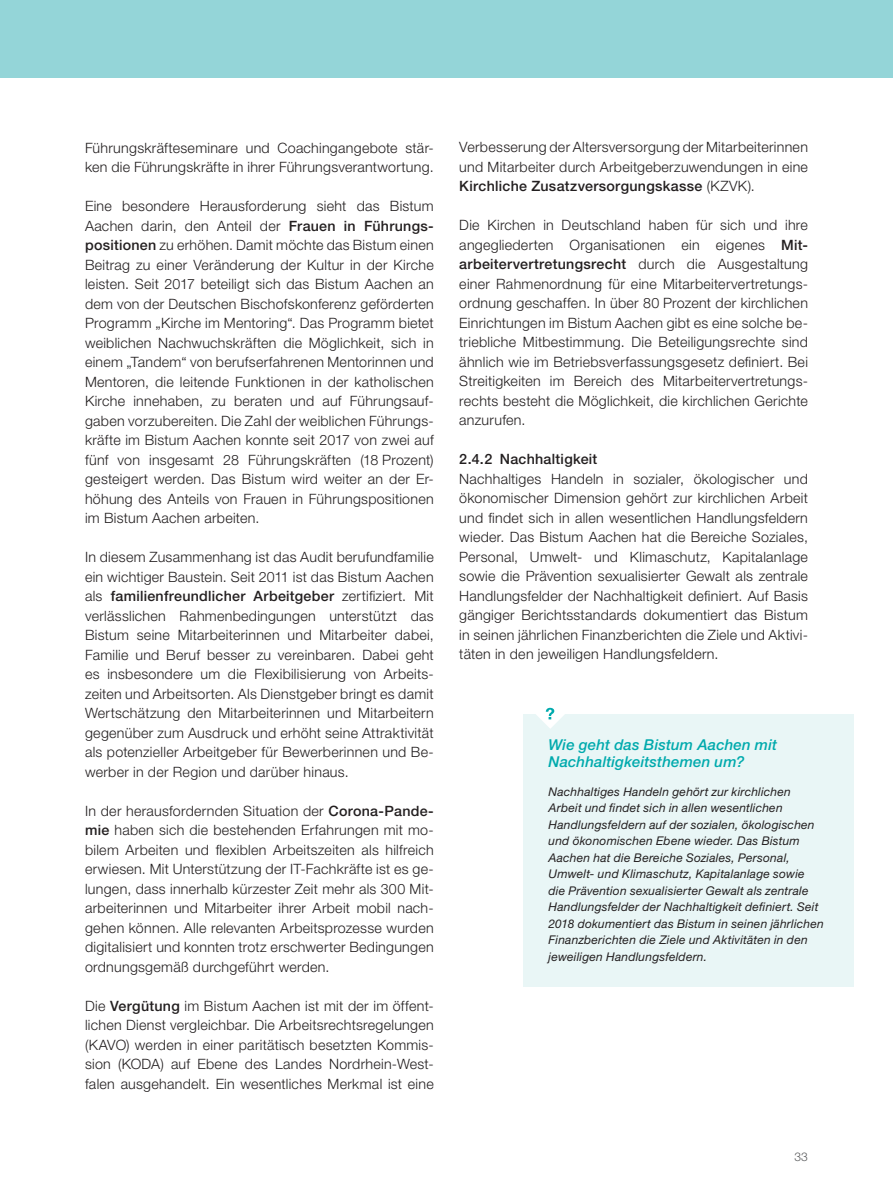
<style>
.page{position:relative;width:893px;height:1191px;background:#fff}
.page>*{position:absolute;margin:0;border:0;box-sizing:border-box;transform-origin:0 0}
.t1{font:italic 500 15px/16.5px "Helvetica Neue LT Std";letter-spacing:.01em;color:#00aaad}
.t2{font:300 14.25px/19.5px "Helvetica Neue LT Std";letter-spacing:.02em;color:#231f20;text-align:justify}
.t3{font:500 14.25px "Helvetica Neue LT Std";letter-spacing:.02em;color:#231f20}
.t4{font:italic 12px/16.5px "Helvetica Neue LT Std";letter-spacing:.02em;color:#231f20}
.t5{font:300 12px "Helvetica Neue LT Std";color:#57585a}
.s1{font-weight:500}
</style>
<div class="page">
<div style="left:0;top:0;width:893px;height:78px;background:#94d5d8"></div>
<div style="left:523px;top:714px;width:332px;height:272px;background:#e9f6f6"></div>
<svg style="left:536px;top:707px;width:29px;height:22px"></svg>
<div style="left:854px;top:713px;width:39px;height:273px;background:#fff"></div>
<p class="t2" style="left:85px;top:137px;width:350px">Führungskräfteseminare und Coachingangebote stär&shy;ken die Führungskräfte in ihrer Führungsverantwortung.</p>
<p class="t2" style="left:85px;top:196px;width:350px">Eine besondere Herausforderung sieht das Bistum Aachen darin, den Anteil der <span class="s1">Frauen in Führungs&shy;positionen</span> zu erhöhen. Damit möchte das Bistum einen Beitrag zu einer Veränderung der Kultur in der Kirche leisten. Seit 2017 beteiligt sich das Bistum Aachen an dem von der Deutschen Bischofskonferenz geförderten Programm „Kirche im Mentoring“. Das Programm bietet weiblichen Nachwuchskräften die Möglichkeit, sich in einem „Tandem“ von berufserfahrenen Mentorinnen und Mentoren, die leitende Funktionen in der katholischen Kirche innehaben, zu beraten und auf Führungsauf&shy;gaben vorzubereiten. Die Zahl der weiblichen Führungs&shy;kräfte im Bistum Aachen konnte seit 2017 von zwei auf fünf von insgesamt 28 Führungskräften (18 Prozent) gesteigert werden. Das Bistum wird weiter an der Er&shy;höhung des Anteils von Frauen in Führungspositionen im Bistum Aachen arbeiten.</p>
<p class="t2" style="left:85px;top:547px;width:350px">In diesem Zusammenhang ist das Audit berufundfamilie ein wichtiger Baustein. Seit 2011 ist das Bistum Aachen als <span class="s1">familienfreundlicher Arbeitgeber</span> zertifiziert. Mit verlässlichen Rahmenbedingungen unterstützt das Bistum seine Mitarbeiterinnen und Mitarbeiter dabei, Familie und Beruf besser zu vereinbaren. Dabei geht es insbesondere um die Flexibilisierung von Arbeits&shy;zeiten und Arbeitsorten. Als Dienstgeber bringt es damit Wertschätzung den Mitarbeiterinnen und Mitarbeitern gegenüber zum Ausdruck und erhöht seine Attraktivität als potenzieller Arbeitgeber für Bewerberinnen und Be&shy;werber in der Region und darüber hinaus.</p>
<p class="t2" style="left:85px;top:800px;width:350px">In der herausfordernden Situation der <span class="s1">Corona-Pande&shy;mie</span> haben sich die bestehenden Erfahrungen mit mo&shy;bilem Arbeiten und flexiblen Arbeitszeiten als hilfreich erwiesen. Mit Unterstützung der IT-Fachkräfte ist es ge&shy;lungen, dass innerhalb kürzester Zeit mehr als 300 Mit&shy;arbeiterinnen und Mitarbeiter ihrer Arbeit mobil nach&shy;gehen können. Alle relevanten Arbeitsprozesse wurden digitalisiert und konnten trotz erschwerter Bedingungen ordnungsgemäß durchgeführt werden.</p>
<p class="t2" style="left:85px;top:995px;width:350px">Die <span class="s1">Vergütung</span> im Bistum Aachen ist mit der im öffent&shy;lichen Dienst vergleichbar. Die Arbeitsrechtsregelungen (KAVO) werden in einer paritätisch besetzten Kommis&shy;sion (KODA) auf Ebene des Landes Nordrhein-West&shy;falen ausgehandelt. Ein wesentliches Merkmal ist eine</p>
<p class="t2" style="left:459px;top:137px;width:350px">Verbesserung der Altersversorgung der Mitarbeiterinnen und Mitarbeiter durch Arbeitgeberzuwendungen in eine <span class="s1">Kirchliche Zusatzversorgungskasse</span> (KZVK).</p>
<p class="t2" style="left:459px;top:215px;width:350px">Die Kirchen in Deutschland haben für sich und ihre angegliederten Organisationen ein eigenes <span class="s1">Mit&shy;arbeitervertretungsrecht</span> durch die Ausgestaltung einer Rahmenordnung für eine Mitarbeitervertretungs&shy;ordnung geschaffen. In über 80 Prozent der kirchlichen Einrichtungen im Bistum Aachen gibt es eine solche be&shy;triebliche Mitbestimmung. Die Beteiligungsrechte sind ähnlich wie im Betriebsverfassungsgesetz definiert. Bei Streitigkeiten im Bereich des Mitarbeitervertretungs&shy;rechts besteht die Möglichkeit, die kirchlichen Gerichte anzurufen.</p>
<p class="t3" style="left:459px;top:451px;width:140px">2.4.2 Nachhaltigkeit</p>
<p class="t2" style="left:459px;top:469px;width:350px">Nachhaltiges Handeln in sozialer, ökologischer und ökonomischer Dimension gehört zur kirchlichen Arbeit und findet sich in allen wesentlichen Handlungsfeldern wieder. Das Bistum Aachen hat die Bereiche Soziales, Personal, Umwelt- und Klimaschutz, Kapitalanlage sowie die Prävention sexualisierter Gewalt als zentrale Handlungsfelder der Nachhaltigkeit definiert. Auf Basis gängiger Berichtsstandards dokumentiert das Bistum in seinen jährlichen Finanzberichten die Ziele und Aktivi&shy;täten in den jeweiligen Handlungsfeldern.</p>
<p class="t1" style="left:549px;top:736px;width:230px">Wie geht das Bistum Aachen mit<br>Nachhaltigkeitsthemen um?</p>
<p class="t4" style="left:549px;top:783px;width:277px">Nachhaltiges Handeln gehört zur kirchlichen Arbeit und findet sich in allen wesentlichen Handlungsfeldern auf der sozialen, ökologischen und ökonomischen Ebene wieder. Das Bistum Aachen hat die Bereiche Soziales, Personal, Umwelt- und Klimaschutz, Kapitalanlage sowie die Prävention sexualisierter Gewalt als zentrale Handlungsfelder der Nachhaltigkeit definiert. Seit 2018 dokumentiert das Bistum in seinen jährlichen Finanzberichten die Ziele und Aktivitäten in den jeweiligen Handlungsfeldern.</p>
<p class="t5" style="left:795px;top:1149px;width:15px">33</p>
</div>
